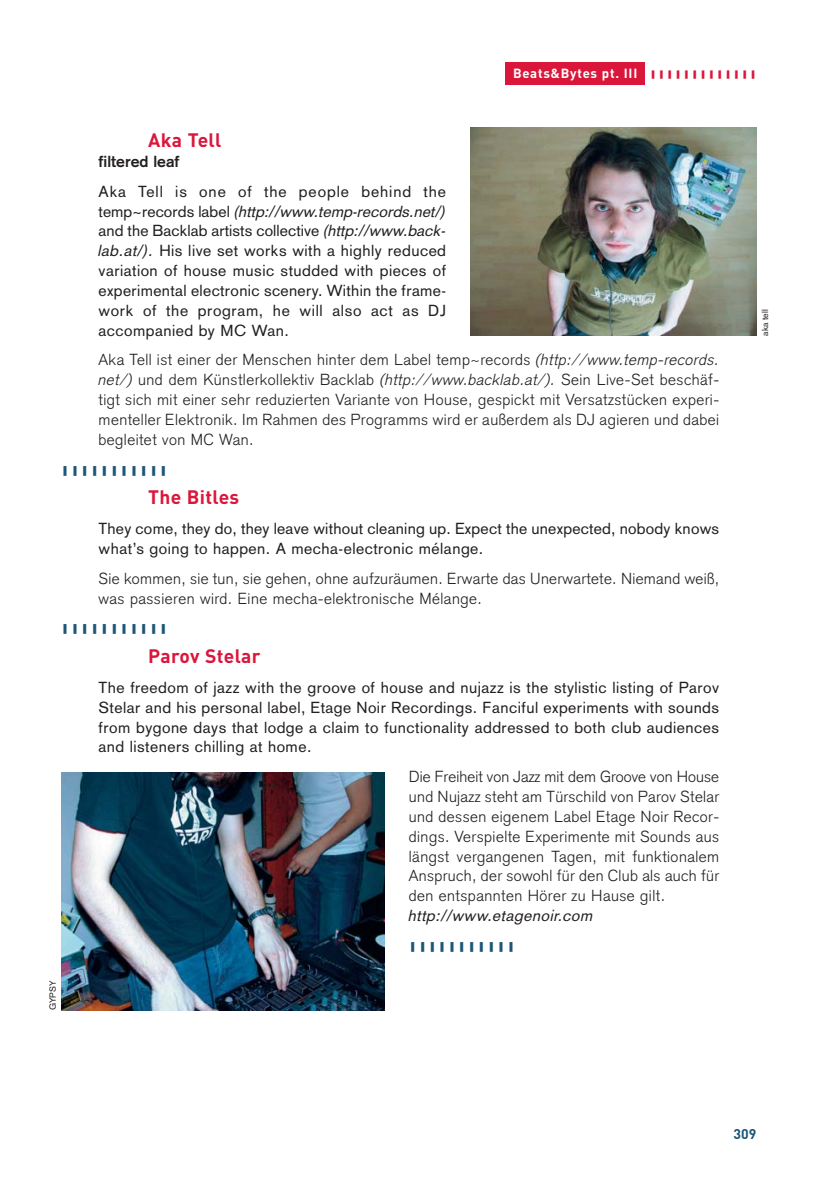
<style>
.page{position:relative;width:818px;height:1199px;background:#fff}
.page>*{position:absolute;margin:0;border:0;box-sizing:border-box;transform-origin:0 0}
.t1{font:700 19.25px "DIN";letter-spacing:.015em;color:#db163b}
.t2{font:300 15.75px/19.8px "Basic Commercial";letter-spacing:.03em;color:#231f20;text-align:justify}
.t3{font:15.75px/19.8px "Basic Commercial";letter-spacing:.03em;color:#231f20;text-align:justify}
.t4{font:italic 15.75px "Basic Commercial";letter-spacing:.03em;color:#231f20}
.t5{font:700 15.75px "Basic Commercial";letter-spacing:.005em;color:#231f20}
.t6{font:700 14px "DIN";color:#1d5576}
.t7{font:700 13.12px "DIN";letter-spacing:.055em;color:#fff}
.t8{font:700 11.38px "DIN";color:#1d5576;scale:2 1}
.t9{font:8.75px "Basic Commercial";color:#231f20}
.s1{font-size:9.62px;color:#db163b}
.s2{font-style:italic}
</style>
<div class="page">
<img style="left:471px;top:127px;width:285px;height:209px">
<img style="left:61px;top:772px;width:323px;height:238px">
<div style="left:505px;top:63px;width:139px;height:22px;background:#db163b"></div>
<p class="t7" style="left:513px;top:68px;width:245px">Beats&amp;Bytes pt. III <span class="s1">|||||||||||||</span></p>
<p class="t1" style="left:148px;top:132px;width:75px">Aka Tell</p>
<p class="t5" style="left:98px;top:156px;width:82px">filtered leaf</p>
<p class="t3" style="left:98px;top:184px;width:349px">Aka Tell is one of the people behind the temp~records label <span class="s2">(http://www.temp-records.net/) </span>and the Backlab artists collective <span class="s2">(http://www.back&shy;lab.at/).</span> His live set works with a highly reduced variation of house music studded with pieces of experimental electronic scenery. Within the frame&shy;work of the program, he will also act as DJ accompanied by MC Wan.</p>
<p class="t2" style="left:98px;top:352px;width:622px">Aka Tell ist einer der Menschen hinter dem Label temp~records <span class="s2">(http://www.temp-records. net/)</span> und dem Künstlerkollektiv Backlab <span class="s2">(http://www.backlab.at/).</span> Sein Live-Set beschäf&shy;tigt sich mit einer sehr reduzierten Variante von House, gespickt mit Versatzstücken experi&shy;menteller Elektronik. Im Rahmen des Programms wird er außerdem als DJ agieren und dabei begleitet von MC Wan.</p>
<p class="t8" style="left:61px;top:466px;width:55px">|||||||||||</p>
<p class="t1" style="left:148px;top:489px;width:92px">The Bitles</p>
<p class="t3" style="left:98px;top:521px;width:622px">They come, they do, they leave without cleaning up. Expect the unexpected, nobody knows what’s going to happen. A mecha-electronic mélange.</p>
<p class="t2" style="left:98px;top:571px;width:622px">Sie kommen, sie tun, sie gehen, ohne aufzuräumen. Erwarte das Unerwartete. Niemand weiß, was passieren wird. Eine mecha-elektronische Mélange.</p>
<p class="t8" style="left:61px;top:624px;width:55px">|||||||||||</p>
<p class="t1" style="left:148px;top:648px;width:114px">Parov Stelar</p>
<p class="t3" style="left:98px;top:680px;width:622px">The freedom of jazz with the groove of house and nujazz is the stylistic listing of Parov Stelar and his personal label, Etage Noir Recordings. Fanciful experiments with sounds from bygone days that lodge a claim to functionality addressed to both club audiences and listeners chilling at home.</p>
<p class="t2" style="left:408px;top:769px;width:312px">Die Freiheit von Jazz mit dem Groove von House und Nujazz steht am Türschild von Parov Stelar und dessen eigenem Label Etage Noir Recor&shy;dings. Verspielte Experimente mit Sounds aus längst vergangenen Tagen, mit funktionalem Anspruch, der sowohl für den Club als auch für den entspannten Hörer zu Hause gilt.</p>
<p class="t4" style="left:408px;top:909px;width:186px">http://www.etagenoir.com</p>
<p class="t8" style="left:408px;top:942px;width:55px">|||||||||||</p>
<p class="t9" style="left:49px;top:1010px;width:31px;rotate:-90deg">GYPSY</p>
<p class="t9" style="left:761px;top:336px;width:28px;rotate:-90deg">aka tell</p>
<p class="t6" style="left:733px;top:1128px;width:24px">309</p>
</div>
